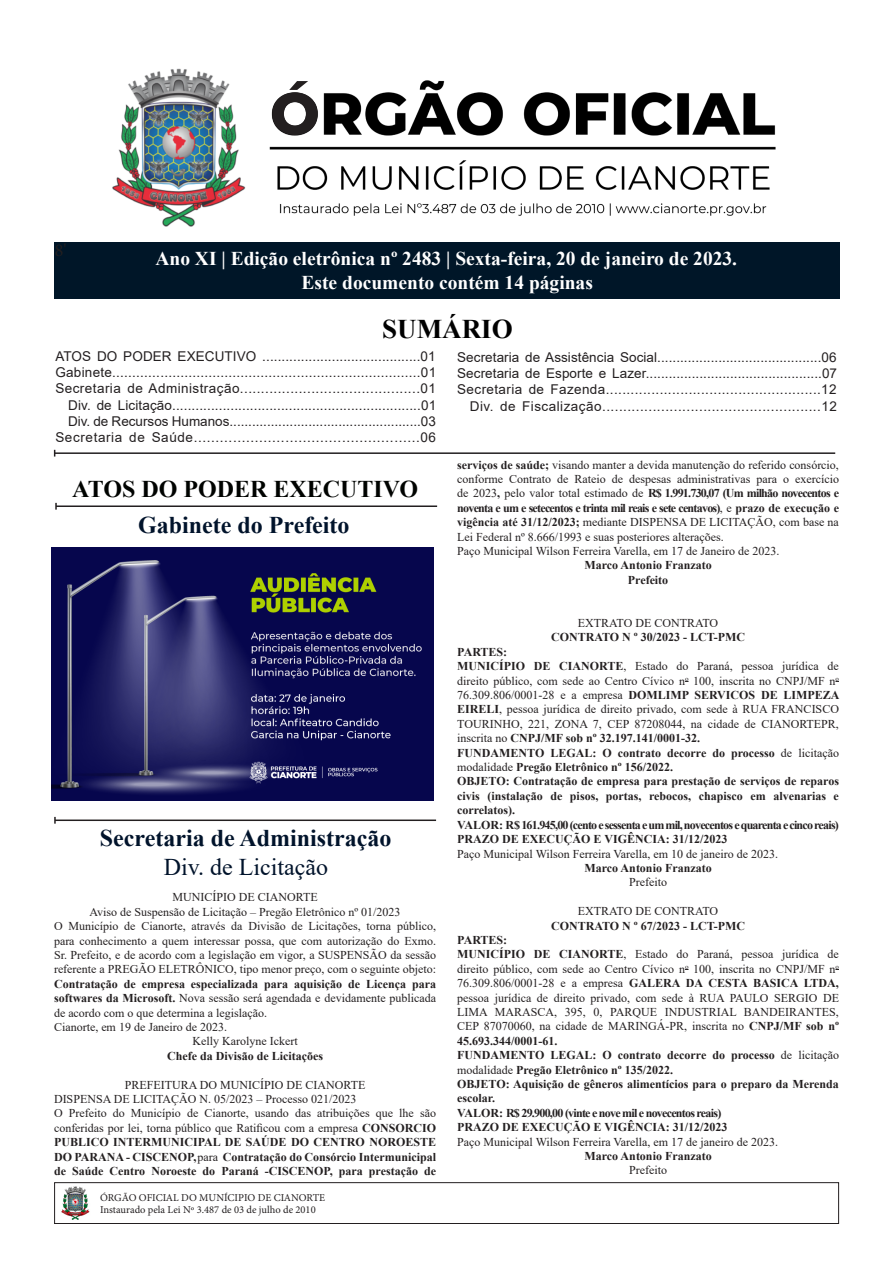
<style>
.page{position:relative;width:893px;height:1263px;background:#fff}
.page>*{position:absolute;margin:0;border:0;box-sizing:border-box;transform-origin:0 0}
.t1{font:800 58.5px "Montserrat Alternates";color:#231f20}
.t2{font:700 27px "Times New Roman";color:#000}
.t3{font:700 24px "Times New Roman";color:#00132b}
.t4{font:700 24px "Times New Roman";color:#000300}
.t5{font:24px "Times New Roman";color:#00132b}
.t6{font:700 19.5px "Times New Roman";color:#fff}
.t7{font:18px "Minion Pro";color:#231f20}
.t8{font:13.5px "Arial";letter-spacing:.01em;color:#231f20}
.t9{font:13.5px "Arial";letter-spacing:.035em;color:#231f20}
.t10{font:13.5px "Arial";letter-spacing:.03em;color:#231f20}
.t11{font:13.5px "Arial";letter-spacing:.045em;color:#231f20}
.Sem_Espaçamento{font:12px/14.4px "Times New Roman";color:#231f20;text-align:justify}
.Sem_Espaçamento-2{font:700 12px/14.4px "Times New Roman";color:#231f20}
.Sem_Espaçamento-3{font:700 12px "Times New Roman";letter-spacing:-.06em;color:#231f20}
.t12{font:10.5px/12.6px "Minion Pro";color:#231f20}
.s1{font-weight:700}
.s2{font-weight:400}
</style>
<div class="page">
<div style="left:54px;top:1182px;width:785px;height:42px;border:1px solid #231f20"></div>
<img style="left:61px;top:1186px;width:29px;height:34px">
<div style="left:55px;top:242px;width:785px;height:57px;background:#001628"></div>
<hr style="left:55px;top:452px;width:780px;height:2px;background:#231f20">
<img style="left:112px;top:68px;width:664px;height:159px">
<hr style="left:56px;top:505px;width:381px;height:2px;background:#231f20">
<svg style="left:55px;top:503px;width:2px;height:7px"></svg>
<img style="left:51px;top:547px;width:382px;height:253px">
<hr style="left:55px;top:819px;width:381px;height:2px;background:#231f20">
<svg style="left:54px;top:817px;width:2px;height:7px"></svg>
<p class="t7" style="left:55px;top:238px;width:13px">8'</p>
<p class="t1" style="left:270px;top:71px;width:51px">Ó</p>
<p class="t6" style="left:155px;top:244px;width:583px">Ano XI | Edição eletrônica nº 2483 | Sexta-feira, 20 de janeiro de 2023.</p>
<p class="t6" style="left:302px;top:268px;width:293px">Este documento contém 14 páginas</p>
<p class="t2" style="left:382px;top:309px;width:132px">SUMÁRIO</p>
<p class="t8" style="left:55px;top:347px;width:382px">ATOS DO PODER EXECUTIVO .........................................01</p>
<p class="t8" style="left:55px;top:363px;width:382px">Gabinete.............................................................................01</p>
<p class="t9" style="left:55px;top:379px;width:382px">Secretaria de Administração...........................................01</p>
<p class="t8" style="left:68px;top:396px;width:370px">Div. de Licitação................................................................01</p>
<p class="t8" style="left:68px;top:412px;width:369px">Div. de Recursos Humanos...................................................03</p>
<p class="t11" style="left:55px;top:428px;width:382px">Secretaria de Saúde....................................................06</p>
<p class="t4" style="left:72px;top:472px;width:348px">ATOS DO PODER EXECUTIVO</p>
<p class="t3" style="left:138px;top:508px;width:213px">Gabinete do Prefeito</p>
<p class="t3" style="left:100px;top:820px;width:293px">Secretaria de Administração</p>
<p class="t5" style="left:164px;top:850px;width:166px">Div. de Licitação</p>
<p class="Sem_Espaçamento" style="left:172px;top:890px;width:147px">MUNICÍPIO DE CIANORTE</p>
<p class="Sem_Espaçamento" style="left:89px;top:904px;width:313px">Aviso de Suspensão de Licitação – Pregão Eletrônico nº 01/2023</p>
<p class="Sem_Espaçamento" style="left:54px;top:918px;width:384px">O Município de Cianorte, através da Divisão de Licitações, torna público, para conhecimento a quem interessar possa, que com autorização do Exmo.<br>Sr. Prefeito, e de acordo com a legislação em vigor, a SUSPENSÃO da sessão referente a PREGÃO ELETRÔNICO, tipo menor preço, com o seguinte objeto:<br><span class="s1">Contratação de empresa especializada para aquisição de Licença para softwares da Microsoft.</span> Nova sessão será agendada e devidamente publicada de acordo com o que determina a legislação.</p>
<p class="Sem_Espaçamento" style="left:54px;top:1019px;width:175px">Cianorte, em 19 de Janeiro de 2023.</p>
<p class="Sem_Espaçamento" style="left:192px;top:1034px;width:107px">Kelly Karolyne Ickert</p>
<p class="Sem_Espaçamento-2" style="left:167px;top:1048px;width:157px">Chefe da Divisão de Licitações</p>
<p class="Sem_Espaçamento" style="left:125px;top:1077px;width:242px">PREFEITURA DO MUNICÍPIO DE CIANORTE</p>
<p class="Sem_Espaçamento" style="left:54px;top:1091px;width:304px">DISPENSA DE LICITAÇÃO N. 05/2023 – Processo 021/2023</p>
<p class="Sem_Espaçamento-2" style="left:54px;top:1106px;width:384px;text-align:justify"><span class="s2">O Prefeito do Município de Cianorte, usando das atribuições que lhe são conferidas por lei, torna público que Ratificou com a empresa</span> CONSORCIO PUBLICO INTERMUNICIPAL DE SAÚDE DO CENTRO NOROESTE DO PARANA - CISCENOP, <span class="s2">para</span> Contratação do Consórcio Intermunicipal de Saúde Centro Noroeste do Paraná -CISCENOP, para prestação de</p>
<p class="t12" style="left:100px;top:1191px;width:227px">ÓRGÃO OFICIAL DO MUNÍCIPIO DE CIANORTE<br>Instaurado pela Lei Nº 3.487 de 03 de julho de 2010</p>
<p class="t8" style="left:457px;top:348px;width:381px">Secretaria de Assistência Social...........................................06</p>
<p class="t8" style="left:457px;top:364px;width:381px">Secretaria de Esporte e Lazer..............................................07</p>
<p class="t10" style="left:457px;top:380px;width:381px">Secretaria de Fazenda....................................................12</p>
<p class="t9" style="left:470px;top:396px;width:368px">Div. de Fiscalização....................................................12</p>
<p class="Sem_Espaçamento" style="left:457px;top:457px;width:383px"><span class="s1">serviços de saúde;</span> visando manter a devida manutenção do referido consórcio, conforme Contrato de Rateio de despesas administrativas para o exercício de 2023<span class="s1">,</span> pelo valor total estimado de <span class="s1">R$ 1.991.730,07 (Um milhão novecentos e noventa e um e setecentos e trinta mil reais e sete centavos)</span>, e <span class="s1">prazo de execução e vigência até 31/12/2023;</span> mediante DISPENSA DE LICITAÇÃO, com base na Lei Federal nº 8.666/1993 e suas posteriores alterações.</p>
<p class="Sem_Espaçamento" style="left:457px;top:543px;width:324px">Paço Municipal Wilson Ferreira Varella, em 17 de Janeiro de 2023.</p>
<p class="Sem_Espaçamento-2" style="left:585px;top:558px;width:129px">Marco Antonio Franzato</p>
<p class="Sem_Espaçamento-2" style="left:628px;top:572px;width:42px">Prefeito</p>
<p class="Sem_Espaçamento" style="left:578px;top:615px;width:142px">EXTRATO DE CONTRATO</p>
<p class="Sem_Espaçamento-2" style="left:551px;top:630px;width:196px">CONTRATO N º 30/2023 - LCT-PMC</p>
<p class="Sem_Espaçamento-2" style="left:457px;top:644px;width:52px">PARTES:</p>
<p class="Sem_Espaçamento" style="left:457px;top:659px;width:384px"><span class="s1">MUNICÍPIO DE CIANORTE</span>, Estado do Paraná, pessoa jurídica de direito público, com sede ao Centro Cívico n<sup>o</sup> 100, inscrita no CNPJ/MF n<sup>o </sup>76.309.806/0001-28 e a empresa <span class="s1">DOMLIMP SERVICOS DE LIMPEZA EIRELI</span>, pessoa jurídica de direito privado, com sede à RUA FRANCISCO TOURINHO, 221, ZONA 7, CEP 87208044, na cidade de CIANORTEPR, inscrita no <span class="s1">CNPJ/MF sob nº 32.197.141/0001-32.</span></p>
<p class="Sem_Espaçamento-2" style="left:457px;top:745px;width:383px">FUNDAMENTO LEGAL: O contrato decorre do processo <span class="s2">de licitação modalidade</span> Pregão Eletrônico nº 156/2022.</p>
<p class="Sem_Espaçamento-2" style="left:457px;top:774px;width:383px;text-align:justify">OBJETO: Contratação de empresa para prestação de serviços de reparos civis (instalação de pisos, portas, rebocos, chapisco em alvenarias e correlatos).</p>
<p class="Sem_Espaçamento-3" style="left:457px;top:816px;width:383px">VALOR: R$ 161.945,00 (cento e sessenta e um mil, novecentos e quarenta e cinco reais)</p>
<p class="Sem_Espaçamento-2" style="left:457px;top:831px;width:272px">PRAZO DE EXECUÇÃO E VIGÊNCIA: 31/12/2023</p>
<p class="Sem_Espaçamento" style="left:457px;top:846px;width:323px">Paço Municipal Wilson Ferreira Varella, em 10 de janeiro de 2023.</p>
<p class="Sem_Espaçamento-2" style="left:585px;top:860px;width:129px">Marco Antonio Franzato</p>
<p class="Sem_Espaçamento" style="left:629px;top:875px;width:39px">Prefeito</p>
<p class="Sem_Espaçamento" style="left:578px;top:903px;width:142px">EXTRATO DE CONTRATO</p>
<p class="Sem_Espaçamento-2" style="left:551px;top:918px;width:196px">CONTRATO N º 67/2023 - LCT-PMC</p>
<p class="Sem_Espaçamento-2" style="left:457px;top:932px;width:52px">PARTES:</p>
<p class="Sem_Espaçamento" style="left:457px;top:947px;width:383px"><span class="s1">MUNICÍPIO DE CIANORTE</span>, Estado do Paraná, pessoa jurídica de direito público, com sede ao Centro Cívico n<sup>o</sup> 100, inscrita no CNPJ/MF n<sup>o </sup>76.309.806/0001-28 e a empresa <span class="s1">GALERA DA CESTA BASICA LTDA, </span>pessoa jurídica de direito privado, com sede à RUA PAULO SERGIO DE LIMA MARASCA, 395, 0, PARQUE INDUSTRIAL BANDEIRANTES, CEP 87070060, na cidade de MARINGÁ-PR, inscrita no <span class="s1">CNPJ/MF sob nº 45.693.344/0001-61.</span></p>
<p class="Sem_Espaçamento-2" style="left:457px;top:1047px;width:383px">FUNDAMENTO LEGAL: O contrato decorre do processo <span class="s2">de licitação modalidade</span> Pregão Eletrônico nº 135/2022.</p>
<p class="Sem_Espaçamento-2" style="left:457px;top:1076px;width:383px">OBJETO: Aquisição de gêneros alimentícios para o preparo da Merenda escolar.</p>
<p class="Sem_Espaçamento-3" style="left:457px;top:1104px;width:266px">VALOR: R$ 29.900,00 (vinte e nove mil e novecentos reais)</p>
<p class="Sem_Espaçamento-2" style="left:457px;top:1119px;width:272px">PRAZO DE EXECUÇÃO E VIGÊNCIA: 31/12/2023</p>
<p class="Sem_Espaçamento" style="left:457px;top:1134px;width:323px">Paço Municipal Wilson Ferreira Varella, em 17 de janeiro de 2023.</p>
<p class="Sem_Espaçamento-2" style="left:585px;top:1148px;width:129px">Marco Antonio Franzato</p>
<p class="Sem_Espaçamento" style="left:629px;top:1163px;width:39px">Prefeito</p>
</div>
